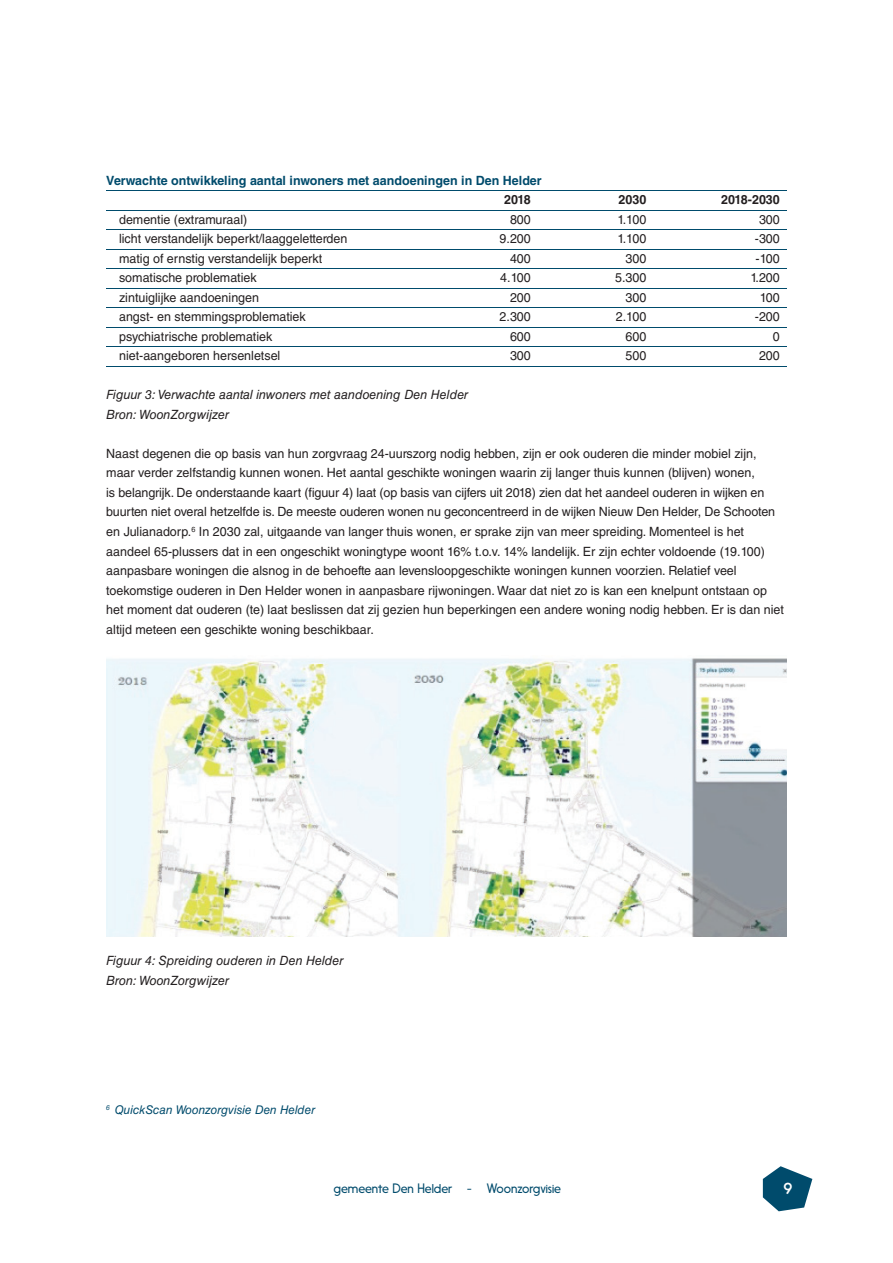
<style>
.page{position:relative;width:893px;height:1263px;background:#fff}
.page>*{position:absolute;margin:0;border:0;box-sizing:border-box;transform-origin:0 0}
.t1{font:15px "Nanami Pro";color:#fff}
.t2{font:12.75px/19.5px "Helvetica LT Std";color:#231f20}
.t3{font:italic 12.75px/19.5px "Helvetica LT Std";color:#231f20}
.t4{font:700 12.75px "Helvetica LT Std";color:#004b6c}
.t5{font:300 12.75px "Nanami Pro";letter-spacing:-.005em;color:#004b6c}
.t6{font:700 12.75px "Helvetica LT Std";color:#231f20}
.t7{font:italic 12px "Helvetica LT Std";color:#004b6c}
</style>
<div class="page">
<svg style="left:763px;top:1166px;width:49px;height:45px"></svg>
<hr style="left:106px;top:191px;width:681px;height:1px;background:#004b6c">
<hr style="left:106px;top:210px;width:681px;height:1px;background:#004b6c">
<hr style="left:106px;top:230px;width:681px;height:1px;background:#004b6c">
<hr style="left:106px;top:249px;width:681px;height:1px;background:#004b6c">
<hr style="left:106px;top:268px;width:681px;height:1px;background:#004b6c">
<hr style="left:106px;top:288px;width:681px;height:1px;background:#004b6c">
<hr style="left:106px;top:308px;width:681px;height:1px;background:#004b6c">
<hr style="left:106px;top:327px;width:681px;height:1px;background:#004b6c">
<hr style="left:106px;top:346px;width:681px;height:1px;background:#004b6c">
<hr style="left:106px;top:366px;width:681px;height:1px;background:#004b6c">
<img style="left:106px;top:658px;width:681px;height:278px">
<p class="t4" style="left:106px;top:173px;width:437px">Verwachte ontwikkeling aantal inwoners met aandoeningen in Den Helder</p>
<p class="t6" style="left:504px;top:192px;width:28px">2018</p>
<p class="t6" style="left:619px;top:192px;width:29px">2030</p>
<p class="t6" style="left:721px;top:192px;width:60px">2018-2030</p>
<p class="t2" style="left:119px;top:210px;width:130px">dementie (extramuraal)</p>
<p class="t2" style="left:510px;top:210px;width:22px">800</p>
<p class="t2" style="left:618px;top:210px;width:30px">1.100</p>
<p class="t2" style="left:759px;top:210px;width:22px">300</p>
<p class="t2" style="left:119px;top:229px;width:230px">licht verstandelijk beperkt/laaggeletterden</p>
<p class="t2" style="left:500px;top:229px;width:33px">9.200</p>
<p class="t2" style="left:618px;top:229px;width:30px">1.100</p>
<p class="t2" style="left:755px;top:229px;width:27px">-300</p>
<p class="t2" style="left:119px;top:249px;width:205px">matig of ernstig verstandelijk beperkt</p>
<p class="t2" style="left:510px;top:249px;width:22px">400</p>
<p class="t2" style="left:625px;top:249px;width:22px">300</p>
<p class="t2" style="left:755px;top:249px;width:26px">-100</p>
<p class="t2" style="left:119px;top:268px;width:139px">somatische problematiek</p>
<p class="t2" style="left:500px;top:268px;width:32px">4.100</p>
<p class="t2" style="left:615px;top:268px;width:33px">5.300</p>
<p class="t2" style="left:750px;top:268px;width:31px">1.200</p>
<p class="t2" style="left:119px;top:288px;width:142px">zintuiglijke aandoeningen</p>
<p class="t2" style="left:510px;top:288px;width:22px">200</p>
<p class="t2" style="left:625px;top:288px;width:22px">300</p>
<p class="t2" style="left:760px;top:288px;width:22px">100</p>
<p class="t2" style="left:119px;top:307px;width:188px">angst- en stemmingsproblematiek</p>
<p class="t2" style="left:500px;top:307px;width:33px">2.300</p>
<p class="t2" style="left:616px;top:307px;width:32px">2.100</p>
<p class="t2" style="left:755px;top:307px;width:27px">-200</p>
<p class="t2" style="left:119px;top:327px;width:155px">psychiatrische problematiek</p>
<p class="t2" style="left:510px;top:327px;width:22px">600</p>
<p class="t2" style="left:625px;top:327px;width:22px">600</p>
<p class="t2" style="left:773px;top:327px;width:8px">0</p>
<p class="t2" style="left:119px;top:346px;width:163px">niet-aangeboren hersenletsel</p>
<p class="t2" style="left:510px;top:346px;width:22px">300</p>
<p class="t2" style="left:625px;top:346px;width:22px">500</p>
<p class="t2" style="left:759px;top:346px;width:22px">200</p>
<p class="t3" style="left:106px;top:385px;width:364px">Figuur 3: Verwachte aantal inwoners met aandoening Den Helder<br>Bron: WoonZorgwijzer</p>
<p class="t2" style="left:106px;top:444px;width:679px">Naast degenen die op basis van hun zorgvraag 24-uurszorg nodig hebben, zijn er ook ouderen die minder mobiel zijn, maar verder zelfstandig kunnen wonen. Het aantal geschikte woningen waarin zij langer thuis kunnen (blijven) wonen,<br>is belangrijk. De onderstaande kaart (figuur 4) laat (op basis van cijfers uit 2018) zien dat het aandeel ouderen in wijken en buurten niet overal hetzelfde is. De meeste ouderen wonen nu geconcentreerd in de wijken Nieuw Den Helder, De Schooten en Julianadorp.<sup>6</sup> In 2030 zal, uitgaande van langer thuis wonen, er sprake zijn van meer spreiding. Momenteel is het aandeel 65-plussers dat in een ongeschikt woningtype woont 16% t.o.v. 14% landelijk. Er zijn echter voldoende (19.100) aanpasbare woningen die alsnog in de behoefte aan levensloopgeschikte woningen kunnen voorzien. Relatief veel toekomstige ouderen in Den Helder wonen in aanpasbare rijwoningen. Waar dat niet zo is kan een knelpunt ontstaan op het moment dat ouderen (te) laat beslissen dat zij gezien hun beperkingen een andere woning nodig hebben. Er is dan niet altijd meteen een geschikte woning beschikbaar.</p>
<p class="t3" style="left:106px;top:951px;width:239px">Figuur 4: Spreiding ouderen in Den Helder<br>Bron: WoonZorgwijzer</p>
<p class="t7" style="left:106px;top:1102px;width:210px"><sup>6</sup> QuickScan Woonzorgvisie Den Helder</p>
<p class="t5" style="left:334px;top:1181px;width:229px">gemeente Den Helder - Woonzorgvisie</p>
<p class="t1" style="left:783px;top:1180px;width:10px">9</p>
</div>
